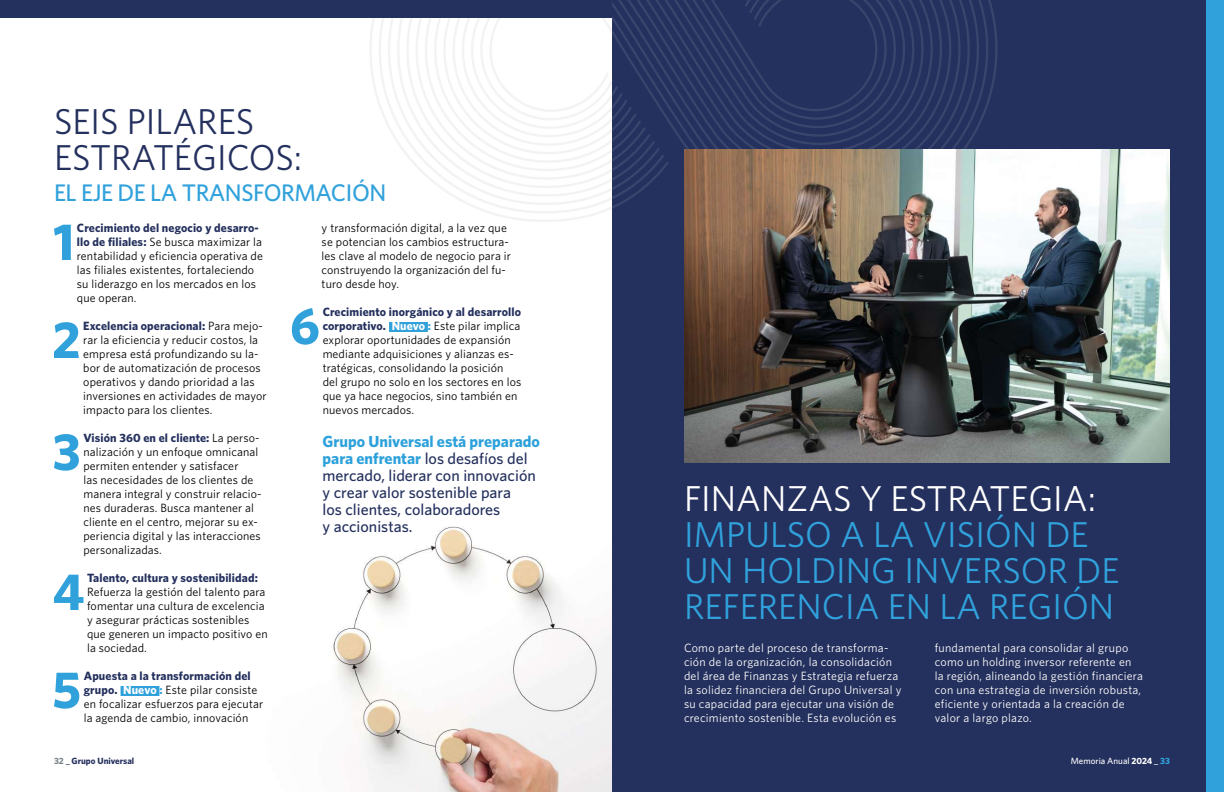
<style>
.page{position:relative;width:1224px;height:792px;background:#fff}
.page>*{position:absolute;margin:0;border:0;box-sizing:border-box;transform-origin:0 0}
.t1{font:700 52.2px "Whitney";color:#30a1db}
.t2{font:36px/36px "Whitney";color:#30a1db}
.t3{font:36px/36px "Whitney";color:#24305d}
.t4{font:36px "Whitney";color:#fff}
.t5{font:500 24px "Whitney";letter-spacing:-.02em;color:#30a1db}
.t6{font:500 16px/17px "Whitney";color:#24305d}
.t7{font:12px/14px "Whitney";letter-spacing:.01em;color:#000}
.t8{font:12px/14px "Whitney";letter-spacing:.02em;color:#fff}
.t9{font:700 12px "Whitney";letter-spacing:.01em;color:#24305d}
.t10{font:500 9px "Whitney";color:#fff}
.t11{font:700 9px "Whitney";color:#24305d}
.s1{font-weight:700;color:#24305d}
.s2{font-weight:700;color:#fff}
.s3{font-weight:700;color:#30a1db}
.s4{font-weight:700;color:#2da1db}
.s5{color:#7b868c}
.s6{font-weight:700}
</style>
<div class="page">
<img style="left:120px;top:526px;width:492px;height:266px">
<div style="left:121px;top:686px;width:38px;height:10px;background:#30a1db"></div>
<svg style="left:370px;top:18px;width:49px;height:152px"></svg>
<div style="left:612px;top:0;width:612px;height:792px;background:#24305d"></div>
<svg style="left:928px;top:0;width:77px;height:150px"></svg>
<svg style="left:419px;top:0;width:509px;height:222px"></svg>
<img style="left:684px;top:150px;width:486px;height:313px">
<div style="left:0;top:0;width:612px;height:18px;background:#24305d"></div>
<div style="left:389px;top:322px;width:39px;height:10px;background:#30a1db"></div>
<div style="left:1206px;top:0;width:18px;height:792px;background:#30a1db"></div>
<h2 class="t3" style="left:54px;top:102px;width:250px">SEIS PILARES<br>ESTRATÉGICOS:</h2>
<h3 class="t5" style="left:54px;top:178px;width:334px">EL EJE DE LA TRANSFORMACIÓN</h3>
<h1 class="t1" style="left:53px;top:210px;width:23px">1</h1>
<p class="t7" style="left:77px;top:221px;width:188px"><span class="s1">Crecimiento del negocio y desarro&shy;llo de filiales:</span> Se busca maximizar la rentabilidad y eficiencia operativa de las filiales existentes, fortaleciendo su liderazgo en los mercados en los que operan.</p>
<h1 class="t1" style="left:52px;top:308px;width:30px">2</h1>
<p class="t7" style="left:83px;top:319px;width:185px"><span class="s1">Excelencia operacional:</span> Para mejo&shy;rar la eficiencia y reducir costos, la empresa está profundizando su la&shy;bor de automatización de procesos operativos y dando prioridad a las inversiones en actividades de mayor impacto para los clientes.</p>
<h1 class="t1" style="left:52px;top:420px;width:30px">3</h1>
<p class="t7" style="left:83px;top:431px;width:180px"><span class="s1">Visión 360 en el cliente:</span> La perso&shy;nalización y un enfoque omnicanal permiten entender y satisfacer<br>las necesidades de los clientes de manera integral y construir relacio&shy;nes duraderas. Busca mantener al cliente en el centro, mejorar su ex&shy;periencia digital y las interacciones personalizadas.</p>
<h1 class="t1" style="left:53px;top:560px;width:33px">4</h1>
<p class="t9" style="left:87px;top:571px;width:172px">Talento, cultura y sostenibilidad:</p>
<p class="t7" style="left:87px;top:585px;width:182px">Refuerza la gestión del talento para fomentar una cultura de excelencia y asegurar prácticas sostenibles que generen un impacto positivo en la sociedad.</p>
<h1 class="t1" style="left:52px;top:658px;width:30px">5</h1>
<p class="t7" style="left:84px;top:669px;width:181px"><span class="s1">Apuesta a la transformación del grupo.</span> <span class="s2">Nuevo</span> <span class="s3">:</span> Este pilar consiste en focalizar esfuerzos para ejecutar la agenda de cambio, innovación</p>
<p class="t7" style="left:322px;top:221px;width:191px">y transformación digital, a la vez que se potencian los cambios estructura&shy;les clave al modelo de negocio para ir construyendo la organización del fu&shy;turo desde hoy.</p>
<h1 class="t1" style="left:290px;top:294px;width:32px">6</h1>
<p class="t7" style="left:323px;top:305px;width:200px"><span class="s1">Crecimiento inorgánico y al desarrollo corporativo.</span> <span class="s2">Nuevo</span> <span class="s3">:</span> Este pilar implica explorar oportunidades de expansión mediante adquisiciones y alianzas es&shy;tratégicas, consolidando la posición del grupo no solo en los sectores en los que ya hace negocios, sino también en nuevos mercados.</p>
<h3 class="t6" style="left:323px;top:433px;width:219px"><span class="s4">Grupo Universal está preparado para enfrentar</span> los desafíos del mercado, liderar con innovación y crear valor sostenible para<br>los clientes, colaboradores<br>y accionistas.</h3>
<h2 class="t4" style="left:684px;top:478px;width:414px">FINANZAS Y ESTRATEGIA:</h2>
<h2 class="t2" style="left:684px;top:516px;width:437px">IMPULSO A LA VISIÓN DE<br>UN HOLDING INVERSOR DE<br>REFERENCIA EN LA REGIÓN</h2>
<p class="t8" style="left:684px;top:641px;width:219px">Como parte del proceso de transforma&shy;ción de la organización, la consolidación del área de Finanzas y Estrategia refuerza la solidez financiera del Grupo Universal y su capacidad para ejecutar una visión de crecimiento sostenible. Esta evolución es</p>
<p class="t8" style="left:935px;top:641px;width:210px">fundamental para consolidar al grupo como un holding inversor referente en la región, alineando la gestión financiera con una estrategia de inversión robusta, eficiente y orientada a la creación de valor a largo plazo.</p>
<p class="t11" style="left:54px;top:755px;width:82px"><span class="s5">32</span> _ Grupo Universal</p>
<p class="t10" style="left:1071px;top:755px;width:101px">Memoria Anual <span class="s6">2024 _</span> <span class="s3">33</span></p>
</div>
